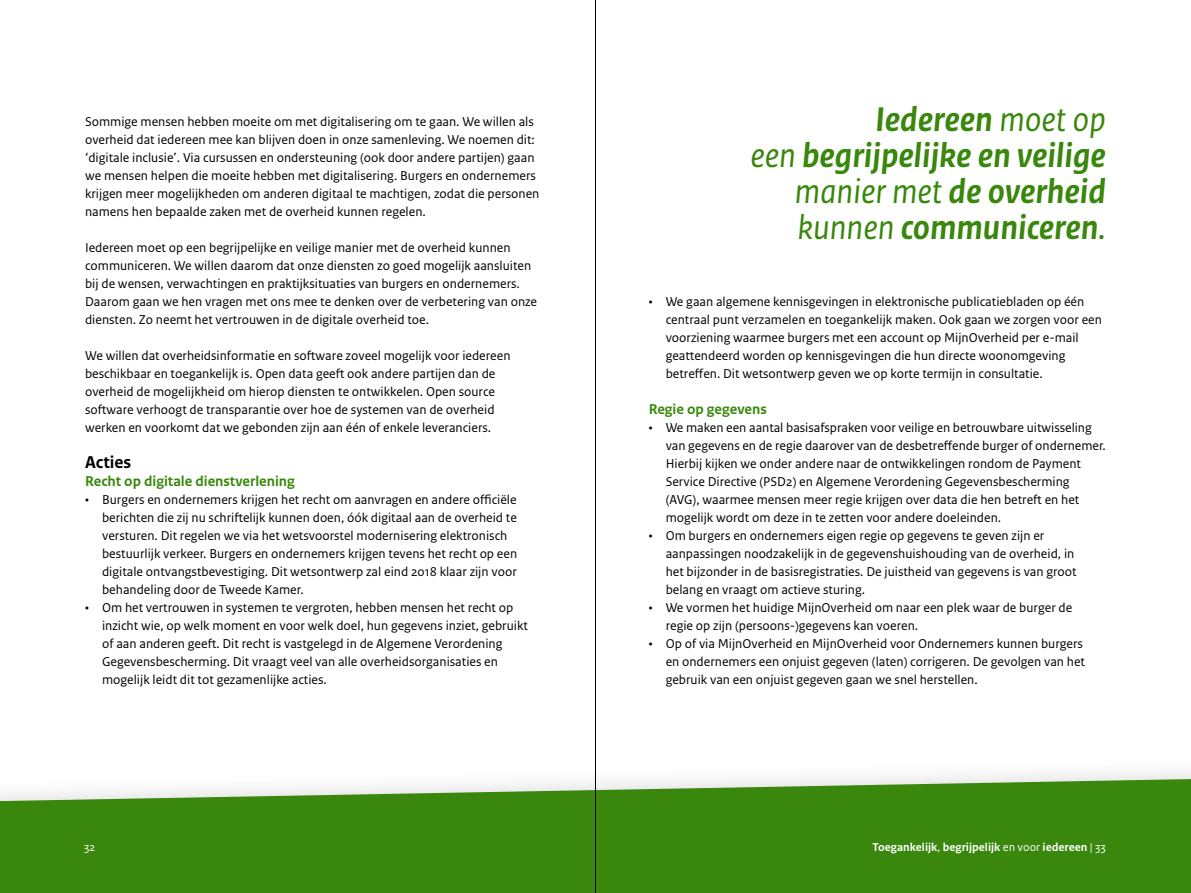
<style>
.page{position:relative;width:1191px;height:893px;background:#fff}
.page>*{position:absolute;margin:0;border:0;box-sizing:border-box;transform-origin:0 0}
.t1{font:italic 700 36px/36px "Rijksoverheid Sans Text";color:#39870c;text-align:right}
.Tussenkop_12_pt_-_H2{font:700 18px "Rijksoverheid Sans Text";color:#000}
.Tussenkop_-_H3{font:700 15px "Rijksoverheid Sans Text";color:#39870c}
.Brood{font:13.5px/18px "Rijksoverheid Sans Text";color:#000}
.t2{font:700 12px "Rijksoverheid Sans Text";color:#fff}
.t3{font:12px "Rijksoverheid Sans Text";color:#fff}
.s1{font-weight:400}
</style>
<div class="page">
<svg style="left:0;top:779px;width:1191px;height:114px;background:#4b9122"></svg>
<hr style="left:595px;top:0;width:1px;height:893px;background:#000">
<p class="Brood" style="left:85px;top:113px;width:456px">Sommige mensen hebben moeite om met digitalisering om te gaan. We willen als overheid dat iedereen mee kan blijven doen in onze samenleving. We noemen dit: ‘digitale inclusie’. Via cursussen en ondersteuning (ook door andere partijen) gaan we mensen helpen die moeite hebben met digitalisering. Burgers en ondernemers krijgen meer mogelijkheden om anderen digitaal te machtigen, zodat die personen namens hen bepaalde zaken met de overheid kunnen regelen.</p>
<p class="Brood" style="left:85px;top:239px;width:453px">Iedereen moet op een begrijpelijke en veilige manier met de overheid kunnen communiceren. We willen daarom dat onze diensten zo goed mogelijk aansluiten bij de wensen, verwachtingen en praktijksituaties van burgers en ondernemers.<br>Daarom gaan we hen vragen met ons mee te denken over de verbetering van onze diensten. Zo neemt het vertrouwen in de digitale overheid toe.</p>
<p class="Brood" style="left:85px;top:347px;width:427px">We willen dat overheidsinformatie en software zoveel mogelijk voor iedereen beschikbaar en toegankelijk is. Open data geeft ook andere partijen dan de overheid de mogelijkheid om hierop diensten te ontwikkelen. Open source software verhoogt de transparantie over hoe de systemen van de overheid werken en voorkomt dat we gebonden zijn aan één of enkele leveranciers.</p>
<h2 class="Tussenkop_12_pt_-_H2" style="left:85px;top:452px;width:48px">Acties</h2>
<h3 class="Tussenkop_-_H3" style="left:85px;top:473px;width:211px">Recht op digitale dienstverlening</h3>
<p class="Brood" style="left:102px;top:491px;width:416px;text-indent:-17px">• Burgers en ondernemers krijgen het recht om aanvragen en andere officiële berichten die zij nu schriftelijk kunnen doen, óók digitaal aan de overheid te versturen. Dit regelen we via het wetsvoorstel modernisering elektronisch bestuurlijk verkeer. Burgers en ondernemers krijgen tevens het recht op een digitale ontvangstbevestiging. Dit wetsontwerp zal eind 2018 klaar zijn voor behandeling door de Tweede Kamer.</p>
<p class="Brood" style="left:102px;top:599px;width:427px;text-indent:-17px">• Om het vertrouwen in systemen te vergroten, hebben mensen het recht op inzicht wie, op welk moment en voor welk doel, hun gegevens inziet, gebruikt of aan anderen geeft. Dit recht is vastgelegd in de Algemene Verordening Gegevensbescherming. Dit vraagt veel van alle overheidsorganisaties en mogelijk leidt dit tot gezamenlijke acties.</p>
<p class="t1" style="left:750px;top:102px;width:357px">Iedereen <span class="s1">moet op<br>een</span> begrijpelijke en veilige <span class="s1">manier met</span> de overheid <span class="s1">kunnen</span> communiceren<span class="s1">.</span></p>
<p class="Brood" style="left:665px;top:293px;width:438px;text-indent:-17px">• We gaan algemene kennisgevingen in elektronische publicatiebladen op één centraal punt verzamelen en toegankelijk maken. Ook gaan we zorgen voor een voorziening waarmee burgers met een account op MijnOverheid per e-mail geattendeerd worden op kennisgevingen die hun directe woonomgeving betreffen. Dit wetsontwerp geven we op korte termijn in consultatie.</p>
<h3 class="Tussenkop_-_H3" style="left:648px;top:401px;width:120px">Regie op gegevens</h3>
<p class="Brood" style="left:665px;top:419px;width:442px;text-indent:-17px">• We maken een aantal basisafspraken voor veilige en betrouwbare uitwisseling van gegevens en de regie daarover van de desbetreffende burger of ondernemer.<br>Hierbij kijken we onder andere naar de ontwikkelingen rondom de Payment Service Directive (PSD2) en Algemene Verordening Gegevensbescherming (AVG), waarmee mensen meer regie krijgen over data die hen betreft en het mogelijk wordt om deze in te zetten voor andere doeleinden.</p>
<p class="Brood" style="left:665px;top:527px;width:412px;text-indent:-17px">• Om burgers en ondernemers eigen regie op gegevens te geven zijn er aanpassingen noodzakelijk in de gegevenshuishouding van de overheid, in het bijzonder in de basisregistraties. De juistheid van gegevens is van groot belang en vraagt om actieve sturing.</p>
<p class="Brood" style="left:665px;top:599px;width:408px;text-indent:-17px">• We vormen het huidige MijnOverheid om naar een plek waar de burger de regie op zijn (persoons-)gegevens kan voeren.</p>
<p class="Brood" style="left:665px;top:635px;width:421px;text-indent:-17px">• Op of via MijnOverheid en MijnOverheid voor Ondernemers kunnen burgers en ondernemers een onjuist gegeven (laten) corrigeren. De gevolgen van het gebruik van een onjuist gegeven gaan we snel herstellen.</p>
<p class="t3" style="left:84px;top:840px;width:13px">32</p>
<p class="t2" style="left:872px;top:840px;width:235px">Toegankelijk<span class="s1">,</span> begrijpelijk <span class="s1">en voor</span> iedereen <span class="s1">| 33</span></p>
</div>
